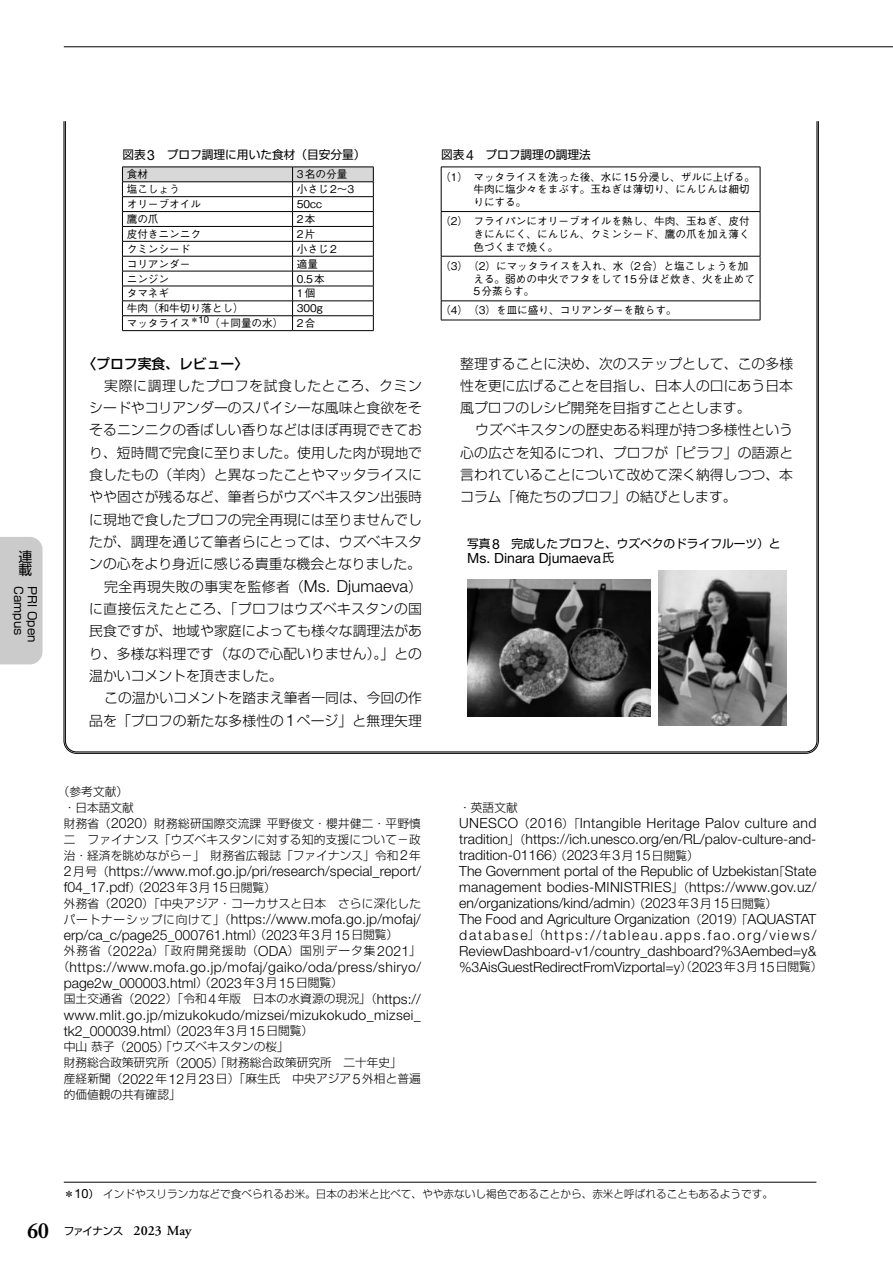
<style>
.page{position:relative;width:893px;height:1263px;background:#fff}
.page>*{position:absolute;margin:0;border:0;box-sizing:border-box;transform-origin:0 0}
.t1{font:300 14.1px/15.9px "Helvetica Neue LT Std";color:#000}
.t2{font:300 14.1px/15.9px "Helvetica Neue LT Std";letter-spacing:.035em;color:#000}
.t3{font:300 14.1px/15.9px "Helvetica Neue LT Std";letter-spacing:.025em;color:#000}
.t4{font:14.1px "Helvetica Neue LT Std";color:#000}
.t5{font:300 13.8px/22.4px "Shin Go Pr 6 N";letter-spacing:.005em;color:#000;text-align:justify}
.t6{font:300 13.8px "Shin Go Pr 6 N";letter-spacing:.04em;color:#000}
.t7{font:300 13.8px "Shin Go Pr 6 N";letter-spacing:.025em;color:#000}
.t8{font:300 13.8px "Shin Go Pr 6 N";letter-spacing:.05em;color:#000}
.t9{font:600 13.8px "Adobe Garamond Pro";color:#000}
.t10{font:500 13.8px "Shin Go Pr 6 N";color:#000}
.t11{font:13.8px/13.8px "Shin Go Pr 6 N";color:#000}
.t12{font:300 11.7px/15.9px "Shin Go Pr 6 N";letter-spacing:.01em;color:#000}
.t13{font:11.7px "Shin Go Pr 6 N";color:#000}
.t14{font:300 11.7px "Shin Go Pr 6 N";letter-spacing:.09em;color:#000}
.t15{font:500 10.65px/12.8px "Gothic BBB Pr 6 N";color:#000}
.t16{font:300 10.65px "Shin Go Pr 6 N";color:#000}
.s1{font-family:"Helvetica Neue LT Std";font-size:14.1px}
.s2{font-family:"Helvetica Neue LT Std";font-size:16.65px}
.s3{font-family:"Shin Go Pr 6 N";font-size:11.7px}
.s4{font-weight:400}
.s5{font-family:"Helvetica Neue LT Std";font-weight:400;font-size:12.75px}
.s6{font-family:"Times LT Std";font-size:21.3px}
.s7{font-family:"Shin Go Pr 6 N";font-weight:400;font-size:10.65px}
</style>
<div class="page">
<hr style="left:64px;top:47px;width:829px;height:1px;background:#000">
<svg style="left:64px;top:121px;width:755px;height:633px"></svg>
<hr style="left:64px;top:1182px;width:752px;height:1px;background:#000">
<div style="left:0;top:537px;width:43px;height:127px;background:#cbcbcb"></div>
<p class="t11" style="left:19px;top:548px;width:15px">連載</p>
<p class="t13" style="left:28px;top:586px;width:51px;rotate:90deg">Campus</p>
<p class="t13" style="left:42px;top:586px;width:58px;rotate:90deg">PRI Open</p>
<p class="t13" style="left:122px;top:145px;width:245px">図表<span class="s1">3</span>　プロフ調理に用いた食材（目安分量）</p>
<p class="t15" style="left:127px;top:167px;width:23px">食材</p>
<p class="t15" style="left:297px;top:167px;width:52px">3名の分量</p>
<p class="t15" style="left:127px;top:182px;width:55px">塩こしょう</p>
<p class="t15" style="left:297px;top:182px;width:59px">小さじ2～3</p>
<p class="t15" style="left:127px;top:197px;width:76px">オリーブオイル</p>
<p class="t15" style="left:297px;top:197px;width:27px">50cc</p>
<p class="t15" style="left:127px;top:212px;width:33px">鷹の爪</p>
<p class="t15" style="left:297px;top:212px;width:20px">2本</p>
<p class="t15" style="left:127px;top:227px;width:76px">皮付きニンニク</p>
<p class="t15" style="left:297px;top:227px;width:20px">2片</p>
<p class="t15" style="left:127px;top:242px;width:65px">クミンシード</p>
<p class="t15" style="left:297px;top:242px;width:41px">小さじ2</p>
<p class="t15" style="left:127px;top:257px;width:65px">コリアンダー</p>
<p class="t15" style="left:297px;top:257px;width:23px">適量</p>
<p class="t15" style="left:127px;top:271px;width:44px">ニンジン</p>
<p class="t15" style="left:297px;top:271px;width:30px">0.5本</p>
<p class="t15" style="left:127px;top:286px;width:44px">タマネギ</p>
<p class="t15" style="left:297px;top:286px;width:20px">1個</p>
<p class="t15" style="left:127px;top:301px;width:118px">牛肉（和牛切り落とし）</p>
<p class="t15" style="left:127px;top:300px;width:198px;line-height:14.9px;text-indent:170px">300gマッタライス<sup>＊</sup><sup>10</sup>（＋同量の水） 2合</p>
<p class="t10" style="left:82px;top:352px;width:167px">〈プロフ実食、レビュー〉</p>
<p class="t8" style="left:104px;top:374px;width:319px">実際に調理したプロフを試食したところ、クミン</p>
<p class="t5" style="left:89px;top:395px;width:334px">シードやコリアンダーのスパイシーな風味と食欲をそ</p>
<p class="t5" style="left:89px;top:418px;width:334px">そるニンニクの香ばしい香りなどはほぼ再現できてお</p>
<p class="t5" style="left:89px;top:440px;width:334px">り、短時間で完食に至りました。使用した肉が現地で</p>
<p class="t5" style="left:89px;top:462px;width:334px">食したもの（羊肉）と異なったことやマッタライスに</p>
<p class="t5" style="left:89px;top:485px;width:334px">やや固さが残るなど、筆者らがウズベキスタン出張時</p>
<p class="t5" style="left:89px;top:507px;width:334px">に現地で食したプロフの完全再現には至りませんでし</p>
<p class="t5" style="left:89px;top:529px;width:334px">たが、調理を通じて筆者らにとっては、ウズベキスタ</p>
<p class="t5" style="left:89px;top:552px;width:333px">ンの心をより身近に感じる貴重な機会となりました。</p>
<p class="t6" style="left:104px;top:575px;width:319px">完全再現失敗の事実を監修者（<span class="s2">Ms. Djumaeva</span>）</p>
<p class="t7" style="left:89px;top:597px;width:334px">に直接伝えたところ、「プロフはウズベキスタンの国</p>
<p class="t5" style="left:89px;top:619px;width:334px">民食ですが、地域や家庭によっても様々な調理法があ</p>
<p class="t5" style="left:89px;top:641px;width:334px">り、多様な料理です（なので心配いりません）。」との</p>
<p class="t5" style="left:89px;top:663px;width:195px">温かいコメントを頂きました。</p>
<p class="t5" style="left:104px;top:686px;width:319px">この温かいコメントを踏まえ筆者一同は、今回の作</p>
<p class="t5" style="left:89px;top:708px;width:334px">品を「プロフの新たな多様性の<span class="s2">1</span>ページ」と無理矢理</p>
<p class="t13" style="left:441px;top:145px;width:151px">図表<span class="s1">4</span>　プロフ調理の調理法</p>
<p class="t15" style="left:473px;top:169px;width:283px;text-indent:-33px">（1）　マッタライスを洗った後、水に15分浸し、ザルに上げる。牛肉に塩少々をまぶす。玉ねぎは薄切り、にんじんは細切りにする。</p>
<p class="t15" style="left:473px;top:214px;width:278px;text-align:justify;text-indent:-33px">（2）　フライパンにオリーブオイルを熱し、牛肉、玉ねぎ、皮付きにんにく、にんじん、クミンシード、鷹の爪を加え薄く色づくまで焼く。</p>
<p class="t15" style="left:473px;top:259px;width:283px;text-indent:-33px">（3）　（2）にマッタライスを入れ、水（2合）と塩こしょうを加える。弱めの中火でフタをして15分ほど炊き、火を止めて<br>5分蒸らす。</p>
<p class="t15" style="left:440px;top:303px;width:238px">（4）　（3）を皿に盛り、コリアンダーを散らす。</p>
<p class="t5" style="left:460px;top:351px;width:334px">整理することに決め、次のステップとして、この多様性を更に広げることを目指し、日本人の口にあう日本風プロフのレシピ開発を目指すこととします。</p>
<p class="t5" style="left:460px;top:418px;width:334px;text-indent:15px">ウズベキスタンの歴史ある料理が持つ多様性という心の広さを知るにつれ、プロフが「ピラフ」の語源と言われていることについて改めて深く納得しつつ、本コラム「俺たちのプロフ」の結びとします。</p>
<p class="t13" style="left:467px;top:534px;width:315px">写真<span class="s1">8</span>　完成したプロフと、ウズベクのドライフルーツ）と</p>
<p class="t4" style="left:467px;top:549px;width:149px">Ms. Dinara Djumaeva<span class="s3">氏</span></p>
<p class="t12" style="left:58px;top:782px;width:72px">（参考文献）</p>
<p class="t12" style="left:64px;top:798px;width:359px">・日本語文献<br>財務省（<span class="s1">2020</span>）財務総研国際交流課平野俊文・櫻井健二・平野慎二　ファイナンス「ウズベキスタンに対する知的支援について－政治・経済を眺めながら－」　財務省広報誌「ファイナンス」令和<span class="s1">2</span>年</p>
<p class="t1" style="left:64px;top:863px;width:359px">2<span class="s3">月号（</span>https://www.mof.go.jp/pri/research/special_report/ f04_17.pdf<span class="s3">）（</span>2023<span class="s3">年</span>3<span class="s3">月</span>15<span class="s3">日閲覧）</span></p>
<p class="t12" style="left:64px;top:894px;width:359px">外務省（<span class="s1">2020</span>）「中央アジア・コーカサスと日本　さらに深化した</p>
<p class="t1" style="left:64px;top:911px;width:359px"><span class="s3">パートナーシップに向けて」（</span>https://www.mofa.go.jp/mofaj/ erp/ca_c/page25_000761.html<span class="s3">）（</span>2023<span class="s3">年</span>3<span class="s3">月</span>15<span class="s3">日閲覧）</span></p>
<p class="t14" style="left:64px;top:941px;width:359px">外務省（<span class="s1">2022a</span>）「政府開発援助（<span class="s1">ODA</span>）国別データ集<span class="s1">2021</span>」</p>
<p class="t2" style="left:64px;top:959px;width:359px;text-indent:-6px"><span class="s3">（</span>https://www.mofa.go.jp/mofaj/gaiko/oda/press/shiryo/ page2w_000003.html<span class="s3">）（</span>2023<span class="s3">年</span>3<span class="s3">月</span>15<span class="s3">日閲覧）</span></p>
<p class="t12" style="left:64px;top:990px;width:359px">国土交通省（<span class="s1">2022</span>）「令和<span class="s1">4</span>年版　日本の水資源の現況」（<span class="s1">https://</span></p>
<p class="t3" style="left:64px;top:1006px;width:358px">www.mlit.go.jp/mizukokudo/mizsei/mizukokudo_mizsei_ tk2_000039.html<span class="s3">）（</span>2023<span class="s3">年</span>3<span class="s3">月</span>15<span class="s3">日閲覧）</span></p>
<p class="t12" style="left:64px;top:1038px;width:359px">中山恭子（<span class="s1">2005</span>）「ウズベキスタンの桜」<br>財務総合政策研究所（<span class="s1">2005</span>）「財務総合政策研究所　二十年史」<br>産経新聞（<span class="s1">2022</span>年<span class="s1">12</span>月<span class="s1">23</span>日）「麻生氏　中央アジア<span class="s1">5</span>外相と普遍的価値観の共有確認」</p>
<p class="t12" style="left:459px;top:798px;width:60px">・英語文献</p>
<p class="t1" style="left:459px;top:815px;width:365px">UNESCO<span class="s3">（</span>2016<span class="s3">）「</span>Intangible Heritage Palov culture and tradition<span class="s3">」（</span>https://ich.unesco.org/en/RL/palov-culture-and&shy;tradition-01166<span class="s3">）（</span>2023<span class="s3">年</span>3<span class="s3">月</span>15<span class="s3">日閲覧）<br></span>The Government portal of the Republic of Uzbekistan<span class="s3">「</span>State management bodies-MINISTRIES<span class="s3">」（</span>https://www.gov.uz/ en/organizations/kind/admin<span class="s3">）（</span>2023<span class="s3">年</span>3<span class="s3">月</span>15<span class="s3">日閲覧）<br></span>The Food and Agriculture Organization<span class="s3">（</span>2019<span class="s3">）「</span>AQUASTAT database<span class="s3">」（</span>https://tableau.apps.fao.org/views/ ReviewDashboard-v1/country_dashboard?%3Aembed=y&amp; %3AisGuestRedirectFromVizportal=y<span class="s3">）（</span>2023<span class="s3">年</span>3<span class="s3">月</span>15<span class="s3">日閲覧）</span></p>
<p class="t16" style="left:64px;top:1185px;width:711px"><span class="s4">＊</span><span class="s5">10</span><span class="s4">）</span>インドやスリランカなどで食べられるお米。日本のお米と比べて、やや赤ないし褐色であることから、赤米と呼ばれることもあるようです。</p>
<p class="t9" style="left:28px;top:1223px;width:165px"><span class="s6">60</span> <span class="s7">ファイナンス</span> 2023 May</p>
</div>
